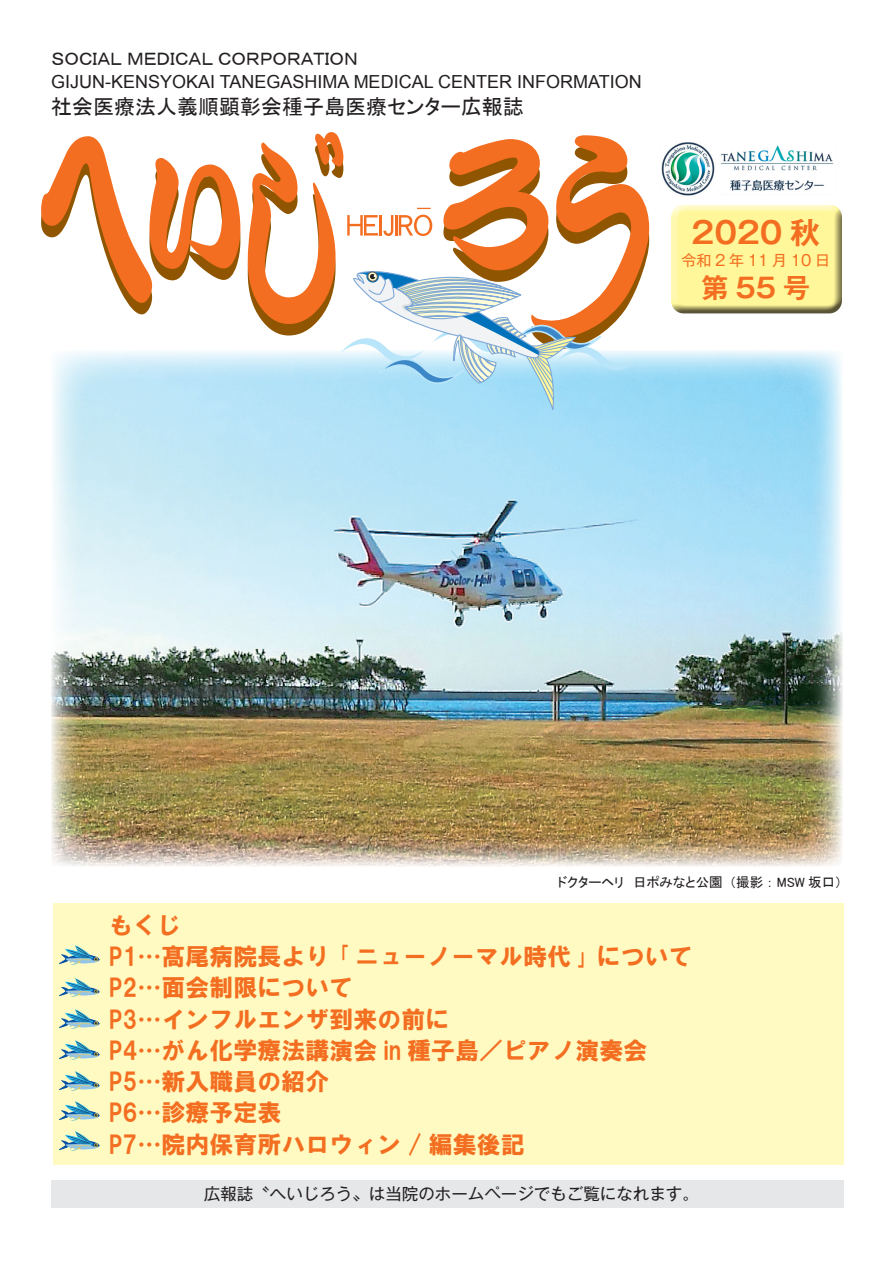
<style>
.page{position:relative;width:893px;height:1263px;background:#fff}
.page>*{position:absolute;margin:0;border:0;box-sizing:border-box;transform-origin:0 0}
.t1{font:700 30px "Gothic MB101 Pro De";color:#f36e21}
.t2{font:700 27px "Gothic MB101 Pro De";color:#f36e21}
.t3{font:24px/31.2px "HGS Soei Kakugothic UB";color:#f36e21}
.t4{font:21px "MS P Gothic";color:#231f20}
.t5{font:18px "Arial";color:#231f20}
.t6{font:18px "MS P Gothic";color:#231f20}
.t7{font:16.35px "Gothic MB101 Pro";color:#231f20}
.t8{font:15px "Gothic MB101 Pro";color:#f36e21}
.t9{font:13.5px "MS P Gothic";color:#231f20}
</style>
<div class="page">
<div style="left:53px;top:904px;width:791px;height:261px;background:#fffac1"></div>
<img style="left:51px;top:350px;width:791px;height:516px">
<div style="left:669px;top:204px;width:174px;height:102px;background:#fff;opacity:.75"></div>
<div style="left:669px;top:207px;width:174px;height:108px;background:#231f20;opacity:.75"></div>
<div style="left:51px;top:1180px;width:793px;height:28px;background:#e6e7e9"></div>
<img style="left:59px;top:945px;width:41px;height:19px">
<img style="left:59px;top:978px;width:41px;height:19px">
<img style="left:59px;top:1010px;width:41px;height:19px">
<img style="left:59px;top:1041px;width:41px;height:19px">
<img style="left:59px;top:1072px;width:41px;height:19px">
<img style="left:59px;top:1131px;width:41px;height:19px">
<img style="left:59px;top:1101px;width:41px;height:19px">
<img style="left:661px;top:142px;width:173px;height:54px">
<svg style="left:41px;top:136px;width:199px;height:178px"></svg>
<svg style="left:248px;top:132px;width:401px;height:284px"></svg>
<p class="t6" style="left:51px;top:50px;width:308px">ＳＯＣＩＡＬＭＥＤＩＣＡＬＣＯＲＰＯＲＡＴＩＯＮ</p>
<p class="t5" style="left:51px;top:70px;width:592px">GIJUN-KENSYOKAI TANEGASHIMA MEDICAL CENTER INFORMATION</p>
<p class="t4" style="left:51px;top:96px;width:474px">社会医療法人義順顕彰会種子島医療センター広報誌</p>
<p class="t1" style="left:691px;top:207px;width:130px">2020 秋</p>
<p class="t8" style="left:681px;top:248px;width:150px">令和 2 年 11 月 10 日</p>
<p class="t2" style="left:702px;top:265px;width:110px">第55 号</p>
<p class="t9" style="left:558px;top:875px;width:166px">ドクターヘリ　日ポみなと公園</p>
<p class="t3" style="left:109px;top:909px;width:585px">もくじ<br>1P …髙尾病院長より｢ニューノーマル時代｣について<br>2P …面会制限について<br>3P …インフルエンザ到来の前に<br>4P …がん化学療法講演会 in 種子島／ピアノ演奏会<br>5P …新入職員の紹介<br>6P …診療予定表<br>7P …院内保育所ハロウィン / 編集後記</p>
<p class="t9" style="left:729px;top:875px;width:114px">（撮影： MSW 坂口(</p>
<p class="t7" style="left:204px;top:1180px;width:497px">広報誌〝へいじろう〟は当院のホームページでもご覧になれます。</p>
</div>
